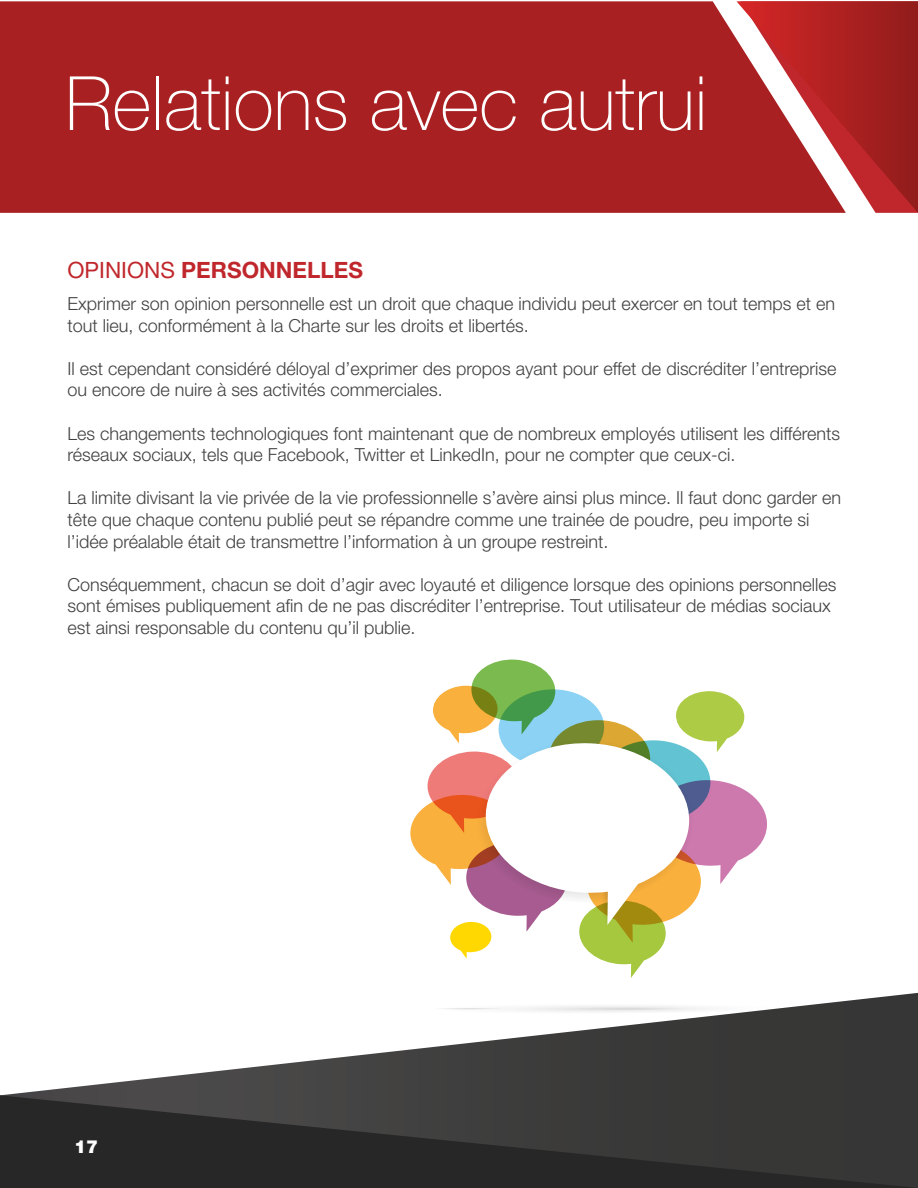
<style>
.page{position:relative;width:918px;height:1188px;background:#fff}
.page>*{position:absolute;margin:0;border:0;box-sizing:border-box;transform-origin:0 0}
.t1{font:100 75px "Helvetica Neue LT Std";color:#fff}
.t2{font:700 22.5px "Helvetica Neue LT Std";color:#c0272c}
.t3{font:300 18px/21.6px "Helvetica Neue LT Std";color:#414142}
.t4{font:900 18px "Helvetica Neue LT Std";color:#fff}
.s1{font-weight:400}
</style>
<div class="page">
<svg style="left:410px;top:660px;width:357px;height:318px"></svg>
<svg style="left:4px;top:993px;width:914px;height:102px"></svg>
<div style="left:0;top:1px;width:737px;height:212px;background:#a92022"></div>
<svg style="left:737px;top:1px;width:181px;height:212px;background:#b74141"></svg>
<svg style="left:0;top:1095px;width:918px;height:93px;background:#313131"></svg>
<h1 class="t1" style="left:65px;top:60px;width:644px">Relations avec autrui</h1>
<p class="t2" style="left:68px;top:256px;width:297px"><span class="s1">OPINIONS</span> PERSONNELLES</p>
<p class="t3" style="left:68px;top:292px;width:769px">Exprimer son opinion personnelle est un droit que chaque individu peut exercer en tout temps et en tout lieu, conformément à la Charte sur les droits et libertés.</p>
<p class="t3" style="left:68px;top:357px;width:770px">Il est cependant considéré déloyal d’exprimer des propos ayant pour effet de discréditer l’entreprise ou encore de nuire à ses activités commerciales.</p>
<p class="t3" style="left:68px;top:422px;width:774px">Les changements technologiques font maintenant que de nombreux employés utilisent les différents réseaux sociaux, tels que Facebook, Twitter et LinkedIn, pour ne compter que ceux-ci.</p>
<p class="t3" style="left:68px;top:487px;width:775px">La limite divisant la vie privée de la vie professionnelle s’avère ainsi plus mince. Il faut donc garder en tête que chaque contenu publié peut se répandre comme une trainée de poudre, peu importe si l’idée préalable était de transmettre l’information à un groupe restreint.</p>
<p class="t3" style="left:68px;top:573px;width:770px">Conséquemment, chacun se doit d’agir avec loyauté et diligence lorsque des opinions personnelles sont émises publiquement afin de ne pas discréditer l’entreprise. Tout utilisateur de médias sociaux est ainsi responsable du contenu qu’il publie.</p>
<p class="t4" style="left:74px;top:1136px;width:26px">17</p>
</div>
